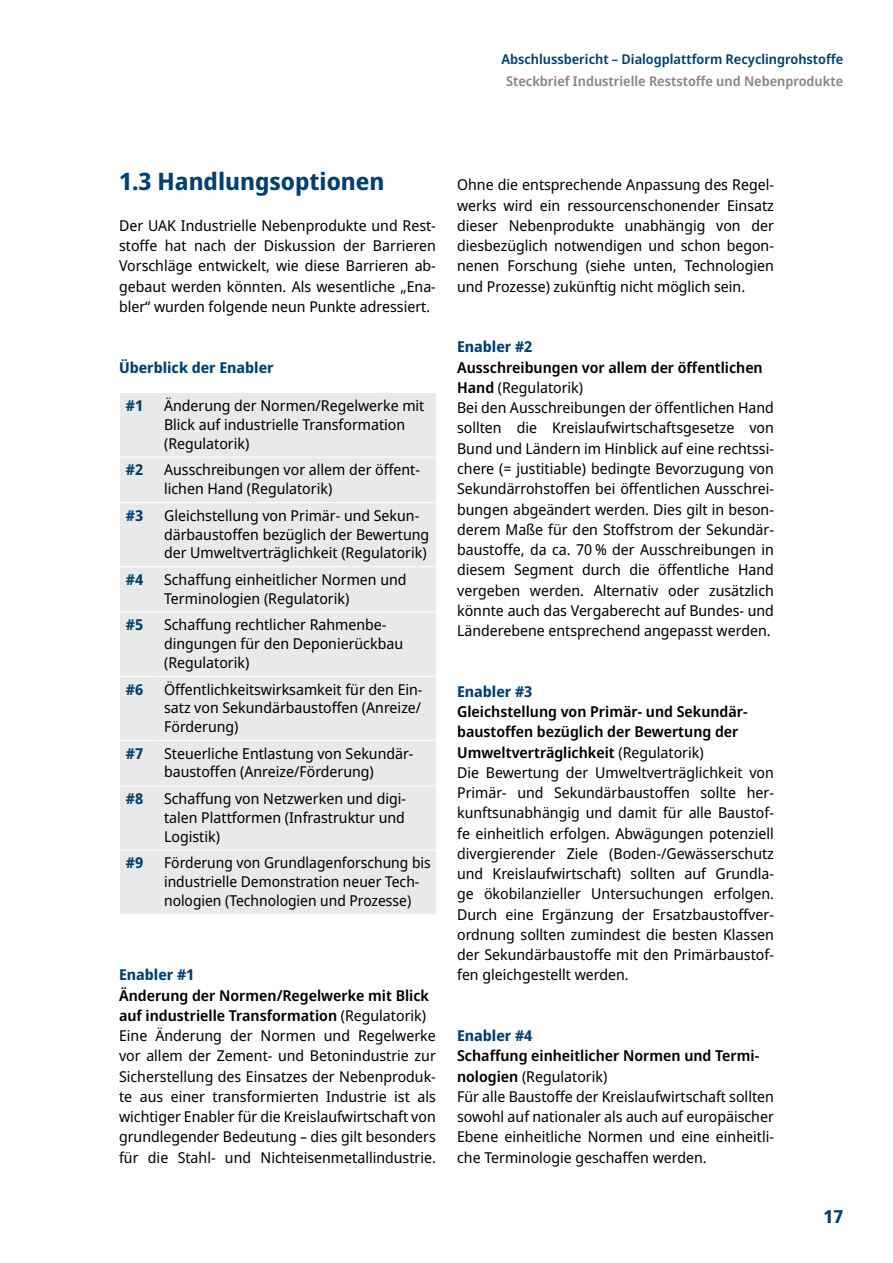
<style>
.page{position:relative;width:893px;height:1263px;background:#fff}
.page>*{position:absolute;margin:0;border:0;box-sizing:border-box;transform-origin:0 0}
.t1{font:700 24px "Noto Sans Display";color:#003f6f}
.t2{font:700 18px "Noto Sans Display";color:#003f6f}
.t3{font:15px/20.2px "Noto Sans Display";color:#000}
.t4{font:700 15px "Noto Sans Display";color:#003f6f}
.t5{font:600 13.5px "Noto Sans Display";color:#003f6f}
.t6{font:600 13.5px "Noto Sans Display";color:#878786}
.s1{font-weight:600}
</style>
<div class="page">
<div style="left:120px;top:393px;width:316px;height:521px;background:#e9e9e9"></div>
<hr style="left:119px;top:457px;width:39px;height:1px;background:#fff">
<hr style="left:158px;top:457px;width:279px;height:1px;background:#fff">
<hr style="left:119px;top:502px;width:39px;height:1px;background:#fff">
<hr style="left:158px;top:502px;width:279px;height:1px;background:#fff">
<hr style="left:119px;top:566px;width:39px;height:1px;background:#fff">
<hr style="left:158px;top:566px;width:279px;height:1px;background:#fff">
<hr style="left:119px;top:612px;width:39px;height:1px;background:#fff">
<hr style="left:158px;top:612px;width:279px;height:1px;background:#fff">
<hr style="left:119px;top:676px;width:39px;height:1px;background:#fff">
<hr style="left:158px;top:676px;width:279px;height:1px;background:#fff">
<hr style="left:119px;top:740px;width:39px;height:1px;background:#fff">
<hr style="left:158px;top:740px;width:279px;height:1px;background:#fff">
<hr style="left:119px;top:785px;width:39px;height:1px;background:#fff">
<hr style="left:158px;top:785px;width:279px;height:1px;background:#fff">
<hr style="left:119px;top:850px;width:39px;height:1px;background:#fff">
<hr style="left:158px;top:850px;width:279px;height:1px;background:#fff">
<p class="t5" style="left:501px;top:50px;width:343px">Abschlussbericht – Dialogplattform Recyclingrohstoffe</p>
<p class="t6" style="left:506px;top:71px;width:339px">Steckbrief Industrielle Reststoffe und Nebenprodukte</p>
<h1 class="t1" style="left:119px;top:165px;width:267px">1.3 Handlungsoptionen</h1>
<p class="t3" style="left:119px;top:216px;width:318px;text-align:justify">Der UAK Industrielle Nebenprodukte und Rest&shy;stoffe hat nach der Diskussion der Barrieren Vorschläge entwickelt, wie diese Barrieren ab&shy;gebaut werden könnten. Als wesentliche „Ena&shy;bler“ wurden folgende neun Punkte adressiert.</p>
<p class="t4" style="left:119px;top:357px;width:156px">Überblick der Enabler</p>
<p class="t4" style="left:126px;top:395px;width:19px">#1</p>
<p class="t3" style="left:164px;top:397px;width:262px;line-height:18.8px">Änderung der Normen/Regelwerke mit<br>Blick auf industrielle Transformation (Regulatorik)</p>
<p class="t4" style="left:126px;top:459px;width:19px">#2</p>
<p class="t3" style="left:164px;top:461px;width:256px;line-height:18.8px">Ausschreibungen vor allem der öffent&shy;lichen Hand (Regulatorik)</p>
<p class="t4" style="left:126px;top:505px;width:19px">#3</p>
<p class="t3" style="left:164px;top:506px;width:267px;line-height:18.8px">Gleichstellung von Primär- und Sekun&shy;därbaustoffen bezüglich der Bewertung der Umweltverträglichkeit (Regulatorik)</p>
<p class="t4" style="left:126px;top:569px;width:19px">#4</p>
<p class="t3" style="left:164px;top:570px;width:244px;line-height:18.8px">Schaffung einheitlicher Normen und<br>Terminologien (Regulatorik)</p>
<p class="t4" style="left:126px;top:614px;width:19px">#5</p>
<p class="t3" style="left:164px;top:616px;width:241px;line-height:18.8px">Schaffung rechtlicher Rahmenbe&shy;dingungen für den Deponierückbau (Regulatorik)</p>
<p class="t4" style="left:126px;top:678px;width:19px">#6</p>
<p class="t3" style="left:164px;top:680px;width:260px;line-height:18.8px;text-align:justify">Öffentlichkeitswirksamkeit für den Ein&shy;satz von Sekundärbaustoffen (Anreize/ Förderung)</p>
<p class="t4" style="left:126px;top:743px;width:19px">#7</p>
<p class="t3" style="left:164px;top:744px;width:251px;line-height:18.8px">Steuerliche Entlastung von Sekundär&shy;baustoffen (Anreize/Förderung)</p>
<p class="t4" style="left:126px;top:788px;width:19px">#8</p>
<p class="t3" style="left:164px;top:790px;width:243px;line-height:18.8px;text-align:justify">Schaffung von Netzwerken und digi&shy;talen Plattformen (Infrastruktur und Logistik)</p>
<p class="t4" style="left:126px;top:852px;width:19px">#9</p>
<p class="t3" style="left:164px;top:854px;width:268px;line-height:18.8px">Förderung von Grundlagenforschung bis industrielle Demonstration neuer Tech&shy;nologien (Technologien und Prozesse)</p>
<p class="t4" style="left:119px;top:964px;width:77px">Enabler #1</p>
<p class="t3" style="left:119px;top:985px;width:318px"><span class="s1">Änderung der Normen/Regelwerke mit Blick auf industrielle Transformation</span> (Regulatorik)<br>Eine Änderung der Normen und Regelwerke vor allem der Zement- und Betonindustrie zur Sicherstellung des Einsatzes der Nebenproduk&shy;te aus einer transformierten Industrie ist als wichtiger Enabler für die Kreislaufwirtschaft von grundlegender Bedeutung – dies gilt besonders für die Stahl- und Nichteisenmetallindustrie.</p>
<p class="t3" style="left:457px;top:175px;width:318px;text-align:justify">Ohne die entsprechende Anpassung des Regel&shy;werks wird ein ressourcenschonender Einsatz dieser Nebenprodukte unabhängig von der diesbezüglich notwendigen und schon begon&shy;nenen Forschung (siehe unten, Technologien und Prozesse) zukünftig nicht möglich sein.</p>
<p class="t4" style="left:457px;top:336px;width:77px">Enabler #2</p>
<p class="t3" style="left:457px;top:357px;width:318px"><span class="s1">Ausschreibungen vor allem der öffentlichen Hand</span> (Regulatorik)<br>Bei den Ausschreibungen der öffentlichen Hand sollten die Kreislaufwirtschaftsgesetze von Bund und Ländern im Hinblick auf eine rechtssi&shy;chere (= justitiable) bedingte Bevorzugung von Sekundärrohstoffen bei öffentlichen Ausschrei&shy;bungen abgeändert werden. Dies gilt in beson&shy;derem Maße für den Stoffstrom der Sekundär&shy;baustoffe, da ca. 70 % der Ausschreibungen in diesem Segment durch die öffentliche Hand vergeben werden. Alternativ oder zusätzlich könnte auch das Vergaberecht auf Bundes- und Länderebene entsprechend angepasst werden.</p>
<p class="t4" style="left:457px;top:681px;width:77px">Enabler #3</p>
<p class="t3" style="left:457px;top:702px;width:318px"><span class="s1">Gleichstellung von Primär- und Sekundär&shy;baustoffen bezüglich der Bewertung der Umweltverträglichkeit</span> (Regulatorik)<br>Die Bewertung der Umweltverträglichkeit von Primär- und Sekundärbaustoffen sollte her&shy;kunftsunabhängig und damit für alle Baustof&shy;fe einheitlich erfolgen. Abwägungen potenziell divergierender Ziele (Boden-/Gewässerschutz und Kreislaufwirtschaft) sollten auf Grundla&shy;ge ökobilanzieller Untersuchungen erfolgen.<br>Durch eine Ergänzung der Ersatzbaustoffver&shy;ordnung sollten zumindest die besten Klassen der Sekundärbaustoffe mit den Primärbaustof&shy;fen gleichgestellt werden.</p>
<p class="t4" style="left:457px;top:1025px;width:77px">Enabler #4</p>
<p class="t3" style="left:457px;top:1046px;width:318px"><span class="s1">Schaffung einheitlicher Normen und Termi&shy;nologien</span> (Regulatorik)<br>Für alle Baustoffe der Kreislaufwirtschaft sollten sowohl auf nationaler als auch auf europäischer Ebene einheitliche Normen und eine einheitli&shy;che Terminologie geschaffen werden.</p>
<p class="t2" style="left:824px;top:1204px;width:21px">17</p>
</div>
